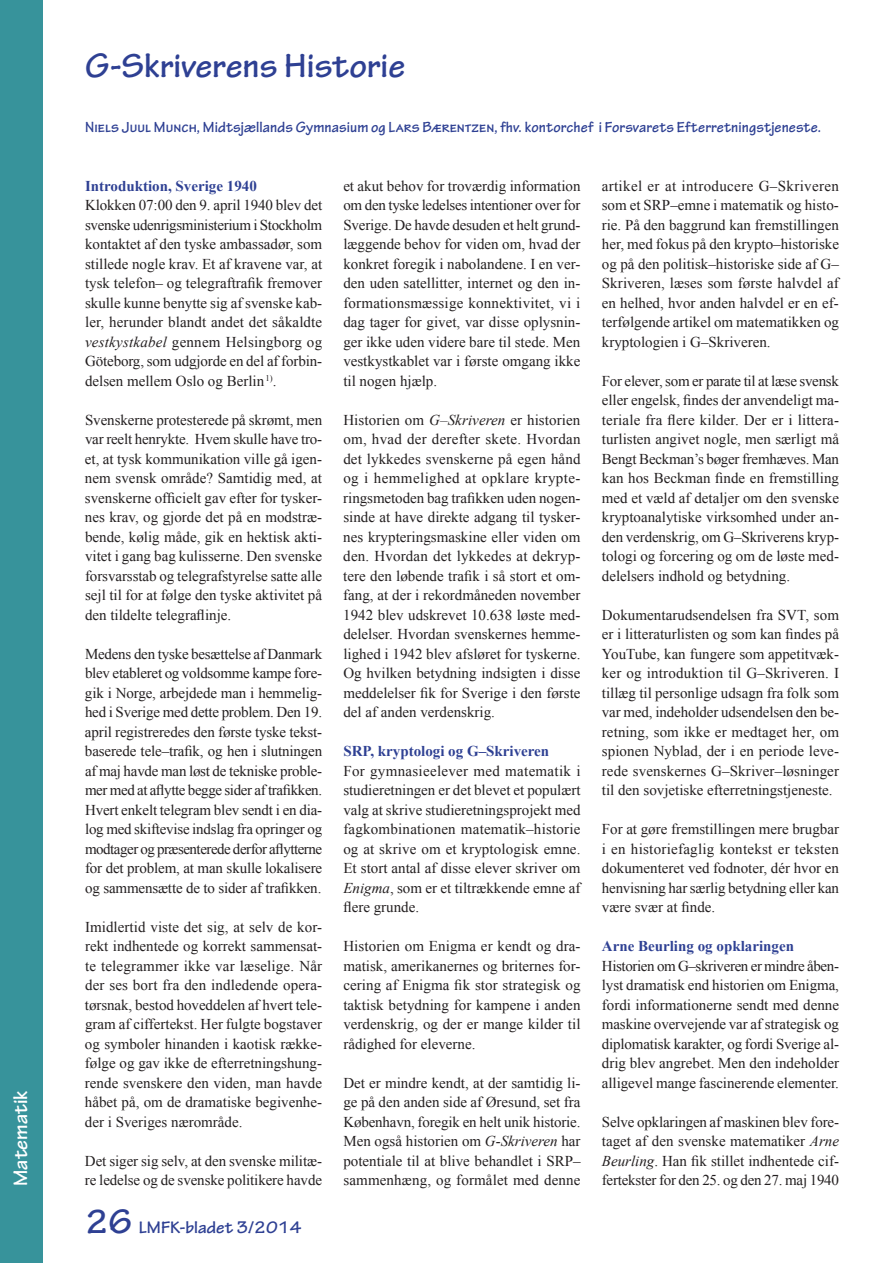
<style>
.page{position:relative;width:893px;height:1263px;background:#fff}
.page>*{position:absolute;margin:0;border:0;box-sizing:border-box;transform-origin:0 0}
.t1{font:700 36px "Tekton Pro";color:#2e4093}
.t2{font:700 21px "Tekton Pro";color:#fff}
.t3{font:700 18px "Tekton Pro";color:#2e4093}
.t4{font:700 15.75px "Tekton Pro";letter-spacing:.005em;color:#2e4093;scale:.95 1}
.t5{font:15px/19.5px "Times New Roman";color:#231f20;text-align:justify}
.t6{font:700 15px "Times New Roman";color:#2e4093}
.s1{font-style:italic}
.s2{font-size:36px}
</style>
<div class="page">
<div style="left:0;top:0;width:43px;height:1263px;background:#37939b"></div>
<h2 class="t2" style="left:8px;top:1194px;width:97px;rotate:-90deg">Matematik</h2>
<h1 class="t1" style="left:85px;top:44px;width:322px">G-Skriverens Historie</h1>
<p class="t4" style="left:85px;top:118px;width:776px">Niels Juul Munch, Midtsjællands Gymnasium og Lars Bærentzen, fhv. kontorchef i Forsvarets Efterretningstjeneste.</p>
<p class="t6" style="left:85px;top:175px;width:173px">Introduktion, Sverige 1940</p>
<p class="t5" style="left:85px;top:195px;width:239px">Klokken 07:00 den 9. april 1940 blev det svenske udenrigsministerium i Stockholm kontaktet af den tyske ambassadør, som stillede nogle krav. Et af kravene var, at tysk telefon– og telegraftrafik fremover skulle kunne benytte sig af svenske kab&shy;ler, herunder blandt andet det såkaldte <span class="s1">vestkystkabel</span> gennem Helsingborg og Göteborg, som udgjorde en del af forbin&shy;delsen mellem Oslo og Berlin<sup>1)</sup>.</p>
<p class="t5" style="left:85px;top:409px;width:239px">Svenskerne protesterede på skrømt, men var reelt henrykte. Hvem skulle have tro&shy;et, at tysk kommunikation ville gå igen&shy;nem svensk område? Samtidig med, at svenskerne officielt gav efter for tysker&shy;nes krav, og gjorde det på en modstræ&shy;bende, kølig måde, gik en hektisk akti&shy;vitet i gang bag kulisserne. Den svenske forsvarsstab og telegrafstyrelse satte alle sejl til for at følge den tyske aktivitet på den tildelte telegraflinje.</p>
<p class="t5" style="left:85px;top:643px;width:239px">Medens den tyske besættelse af Danmark blev etableret og voldsomme kampe fore&shy;gik i Norge, arbejdede man i hemmelig&shy;hed i Sverige med dette problem. Den 19. april registreredes den første tyske tekst&shy;baserede tele–trafik, og hen i slutningen af maj havde man løst de tekniske proble&shy;mer med at aflytte begge sider af trafikken.<br>Hvert enkelt telegram blev sendt i en dia&shy;log med skiftevise indslag fra opringer og modtager og præsenterede derfor aflytterne for det problem, at man skulle lokalisere og sammensætte de to sider af trafikken.</p>
<p class="t5" style="left:85px;top:916px;width:239px">Imidlertid viste det sig, at selv de kor&shy;rekt indhentede og korrekt sammensat&shy;te telegrammer ikke var læselige. Når der ses bort fra den indledende opera&shy;tørsnak, bestod hoveddelen af hvert tele&shy;gram af ciffertekst. Her fulgte bogstaver og symboler hinanden i kaotisk række&shy;følge og gav ikke de efterretningshung&shy;rende svenskere den viden, man havde håbet på, om de dramatiske begivenhe&shy;der i Sveriges nærområde.</p>
<p class="t5" style="left:85px;top:1150px;width:239px">Det siger sig selv, at den svenske militæ&shy;re ledelse og de svenske politikere havde</p>
<p class="t3" style="left:85px;top:1216px;width:218px"><span class="s2">26</span> LMFK-bladet 3/2014</p>
<p class="t5" style="left:343px;top:175px;width:239px">et akut behov for troværdig information om den tyske ledelses intentioner over for Sverige. De havde desuden et helt grund&shy;læggende behov for viden om, hvad der konkret foregik i nabolandene. I en ver&shy;den uden satellitter, internet og den in&shy;formationsmæssige konnektivitet, vi i dag tager for givet, var disse oplysnin&shy;ger ikke uden videre bare til stede. Men vestkystkablet var i første omgang ikke til nogen hjælp.</p>
<p class="t5" style="left:343px;top:409px;width:239px">Historien om <span class="s1">G–Skriveren</span> er historien om, hvad der derefter skete. Hvordan det lykkedes svenskerne på egen hånd og i hemmelighed at opklare krypte&shy;ringsmetoden bag trafikken uden nogen&shy;sinde at have direkte adgang til tysker&shy;nes krypteringsmaskine eller viden om den. Hvordan det lykkedes at dekryp&shy;tere den løbende trafik i så stort et om&shy;fang, at der i rekordmåneden november 1942 blev udskrevet 10.638 løste med&shy;delelser. Hvordan svenskernes hemme&shy;lighed i 1942 blev afsløret for tyskerne.<br>Og hvilken betydning indsigten i disse meddelelser fik for Sverige i den første del af anden verdenskrig.</p>
<p class="t6" style="left:343px;top:741px;width:207px">SRP, kryptologi og G–Skriveren</p>
<p class="t5" style="left:343px;top:760px;width:239px">For gymnasieelever med matematik i studieretningen er det blevet et populært valg at skrive studieretningsprojekt med fagkombinationen matematik–historie og at skrive om et kryptologisk emne.<br>Et stort antal af disse elever skriver om <span class="s1">Enigma</span>, som er et tiltrækkende emne af flere grunde.</p>
<p class="t5" style="left:343px;top:936px;width:239px">Historien om Enigma er kendt og dra&shy;matisk, amerikanernes og briternes for&shy;cering af Enigma fik stor strategisk og taktisk betydning for kampene i anden verdenskrig, og der er mange kilder til rådighed for eleverne.</p>
<p class="t5" style="left:343px;top:1072px;width:239px">Det er mindre kendt, at der samtidig li&shy;ge på den anden side af Øresund, set fra København, foregik en helt unik historie.<br>Men også historien om <span class="s1">G-Skriveren</span> har potentiale til at blive behandlet i SRP– sammenhæng, og formålet med denne</p>
<p class="t5" style="left:602px;top:175px;width:239px">artikel er at introducere G–Skriveren som et SRP–emne i matematik og histo&shy;rie. På den baggrund kan fremstillingen her, med fokus på den krypto–historiske og på den politisk–historiske side af G– Skriveren, læses som første halvdel af en helhed, hvor anden halvdel er en ef&shy;terfølgende artikel om matematikken og kryptologien i G–Skriveren.</p>
<p class="t5" style="left:602px;top:370px;width:239px">For elever, som er parate til at læse svensk eller engelsk, findes der anvendeligt ma&shy;teriale fra flere kilder. Der er i littera&shy;turlisten angivet nogle, men særligt må Bengt Beckman’s bøger fremhæves. Man kan hos Beckman finde en fremstilling med et væld af detaljer om den svenske kryptoanalytiske virksomhed under an&shy;den verdenskrig, om G–Skriverens kryp&shy;tologi og forcering og om de løste med&shy;delelsers indhold og betydning.</p>
<p class="t5" style="left:602px;top:604px;width:239px">Dokumentarudsendelsen fra SVT, som er i litteraturlisten og som kan findes på YouTube, kan fungere som appetitvæk&shy;ker og introduktion til G–Skriveren. I tillæg til personlige udsagn fra folk som var med, indeholder udsendelsen den be&shy;retning, som ikke er medtaget her, om spionen Nyblad, der i en periode leve&shy;rede svenskernes G–Skriver–løsninger til den sovjetiske efterretningstjeneste.</p>
<p class="t5" style="left:602px;top:819px;width:239px">For at gøre fremstillingen mere brugbar i en historiefaglig kontekst er teksten dokumenteret ved fodnoter, dér hvor en henvisning har særlig betydning eller kan være svær at finde.</p>
<p class="t6" style="left:602px;top:936px;width:194px">Arne Beurling og opklaringen</p>
<p class="t5" style="left:602px;top:955px;width:239px">Historien om G–skriveren er mindre åben&shy;lyst dramatisk end historien om Enigma, fordi informationerne sendt med denne maskine overvejende var af strategisk og diplomatisk karakter, og fordi Sverige al&shy;drig blev angrebet. Men den indeholder alligevel mange fascinerende elementer.</p>
<p class="t5" style="left:602px;top:1111px;width:239px">Selve opklaringen af maskinen blev fore&shy;taget af den svenske matematiker <span class="s1">Arne Beurling</span>. Han fik stillet indhentede cif&shy;fertekster for den 25. og den 27. maj 1940</p>
</div>
